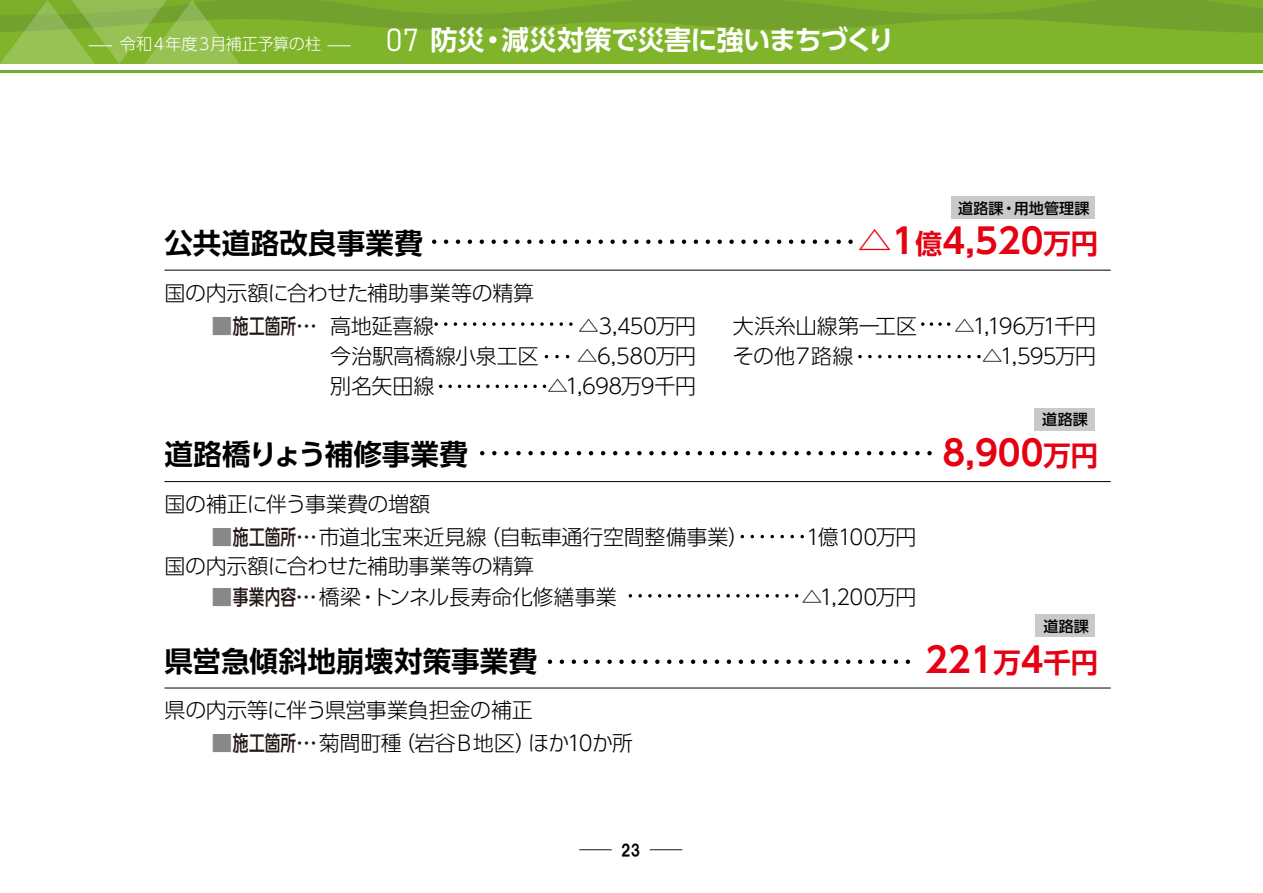
<style>
.page{position:relative;width:1263px;height:893px;background:#fff}
.page>*{position:absolute;margin:0;border:0;box-sizing:border-box;transform-origin:0 0}
.t1{font:700 34.65px "UD Shin Go Pro De";color:#e50012}
.t2{font:700 28.5px "UD Shin Go Pro De";letter-spacing:.005em;color:#000}
.t3{font:700 27px "UD Shin Go Pro De";letter-spacing:-.02em;color:#fff}
.t4{font:300 21px/30px "UD Shin Go Pro";letter-spacing:-.02em;color:#000}
.t5{font:300 21px/30px "UD Shin Go Pro";letter-spacing:-.05em;color:#000;text-align:center}
.t6{font:300 21px "UD Shin Go Pro";letter-spacing:-.04em;color:#000}
.t7{font:300 21px/30px "UD Shin Go Pro";letter-spacing:-.065em;color:#000;text-align:right}
.t8{font:300 21px "UD Shin Go Pro";letter-spacing:-.07em;color:#000}
.t9{font:500 21px "UD Shin Go Pro";color:#231815;scale:.75 1}
.t10{font:300 16.2px "UD Shin Go Pro";letter-spacing:-.03em;color:#fff}
.t11{font:16.05px "HGP Soei Kakugothic UB";color:#000}
.t12{font:500 15px "UD Shin Go Pro";letter-spacing:.015em;color:#000}
.s1{font-family:"Bahnschrift";font-weight:400;font-size:31.5px}
.s2{font-size:27.3px}
.s3{font-weight:300;color:#888}
.s4{color:#888}
.s5{font-weight:500;color:#231815}
</style>
<div class="page">
<hr style="left:579px;top:849px;width:33px;height:1px;background:#221714">
<hr style="left:650px;top:849px;width:32px;height:1px;background:#221714">
<hr style="left:0;top:70px;width:1263px;height:3px;background:#6caf30">
<svg style="left:0;top:0;width:1263px;height:64px;background:#7eb030"></svg>
<div style="left:1035px;top:614px;width:60px;height:23px;background:#c8c9ca"></div>
<svg style="left:562px;top:659px;width:337px;height:5px"></svg>
<hr style="left:164px;top:688px;width:947px;height:1px;background:#000">
<div style="left:951px;top:196px;width:144px;height:23px;background:#c8c9ca"></div>
<svg style="left:446px;top:239px;width:405px;height:5px"></svg>
<hr style="left:164px;top:270px;width:947px;height:1px;background:#000">
<svg style="left:446px;top:322px;width:126px;height:4px"></svg>
<svg style="left:870px;top:355px;width:110px;height:3px"></svg>
<svg style="left:931px;top:322px;width:19px;height:4px"></svg>
<svg style="left:450px;top:384px;width:95px;height:4px"></svg>
<svg style="left:752px;top:535px;width:51px;height:3px"></svg>
<div style="left:1034px;top:408px;width:61px;height:23px;background:#c8c9ca"></div>
<svg style="left:494px;top:451px;width:426px;height:4px"></svg>
<hr style="left:164px;top:481px;width:947px;height:1px;background:#000">
<svg style="left:640px;top:594px;width:158px;height:4px"></svg>
<p class="t10" style="left:120px;top:31px;width:203px">令和４年度３月補正予算の柱</p>
<p class="t3" style="left:385px;top:17px;width:510px"><span class="s1">07</span> 防災・減災対策で災害に強いまちづくり</p>
<h2 class="t2" style="left:164px;top:220px;width:260px">公共道路改良事業費</h2>
<p class="t12" style="left:958px;top:196px;width:133px">道路課・用地管理課</p>
<h1 class="t1" style="left:858px;top:213px;width:242px">△1<span class="s2">億</span>4,520<span class="s2">万円</span></h1>
<p class="t4" style="left:164px;top:277px;width:371px">国の内示額に合わせた補助事業等の精算</p>
<p class="t9" style="left:212px;top:309px;width:142px"><span class="s3">■</span>施工箇所…</p>
<p class="t5" style="left:547px;top:310px;width:151px">　△3,450万円　△6,580万円△1,698万9千円</p>
<p class="t7" style="left:933px;top:310px;width:164px">　△1,196万1千円　△1,595万円</p>
<p class="t4" style="left:733px;top:310px;width:186px">大浜糸山線第一工区その他７路線</p>
<p class="t4" style="left:330px;top:310px;width:210px">高地延喜線<br>今治駅高橋線小泉工区別名矢田線</p>
<h2 class="t2" style="left:164px;top:431px;width:305px">道路橋りょう補修事業費</h2>
<p class="t4" style="left:164px;top:488px;width:267px">国の補正に伴う事業費の増額</p>
<p class="t4" style="left:212px;top:521px;width:539px"><span class="s4">■</span><span class="s5">施工箇所…</span>市道北宝来近見線（自転車通行空間整備事業）</p>
<p class="t4" style="left:212px;top:581px;width:407px"><span class="s4">■</span><span class="s5">事業内容…</span>橋梁・トンネル長寿命化修繕事業</p>
<p class="t4" style="left:164px;top:550px;width:371px">国の内示額に合わせた補助事業等の精算</p>
<h2 class="t2" style="left:164px;top:638px;width:374px">県営急傾斜地崩壊対策事業費</h2>
<p class="t4" style="left:164px;top:695px;width:370px">県の内示等に伴う県営事業負担金の補正</p>
<p class="t6" style="left:212px;top:726px;width:423px"><span class="s4">■</span><span class="s5">施工箇所…</span>菊間町種（岩谷Ｂ地区）ほか10か所</p>
<p class="t11" style="left:621px;top:842px;width:21px">23</p>
<p class="t12" style="left:1042px;top:408px;width:47px">道路課</p>
<h1 class="t1" style="left:942px;top:425px;width:157px">8,900<span class="s2">万円</span></h1>
<p class="t8" style="left:785px;top:520px;width:133px">　1億100万円</p>
<p class="t4" style="left:801px;top:581px;width:117px">△1,200万円</p>
<p class="t12" style="left:1043px;top:614px;width:47px">道路課</p>
<h1 class="t1" style="left:925px;top:632px;width:175px">221<span class="s2">万</span>4<span class="s2">千円</span></h1>
</div>
